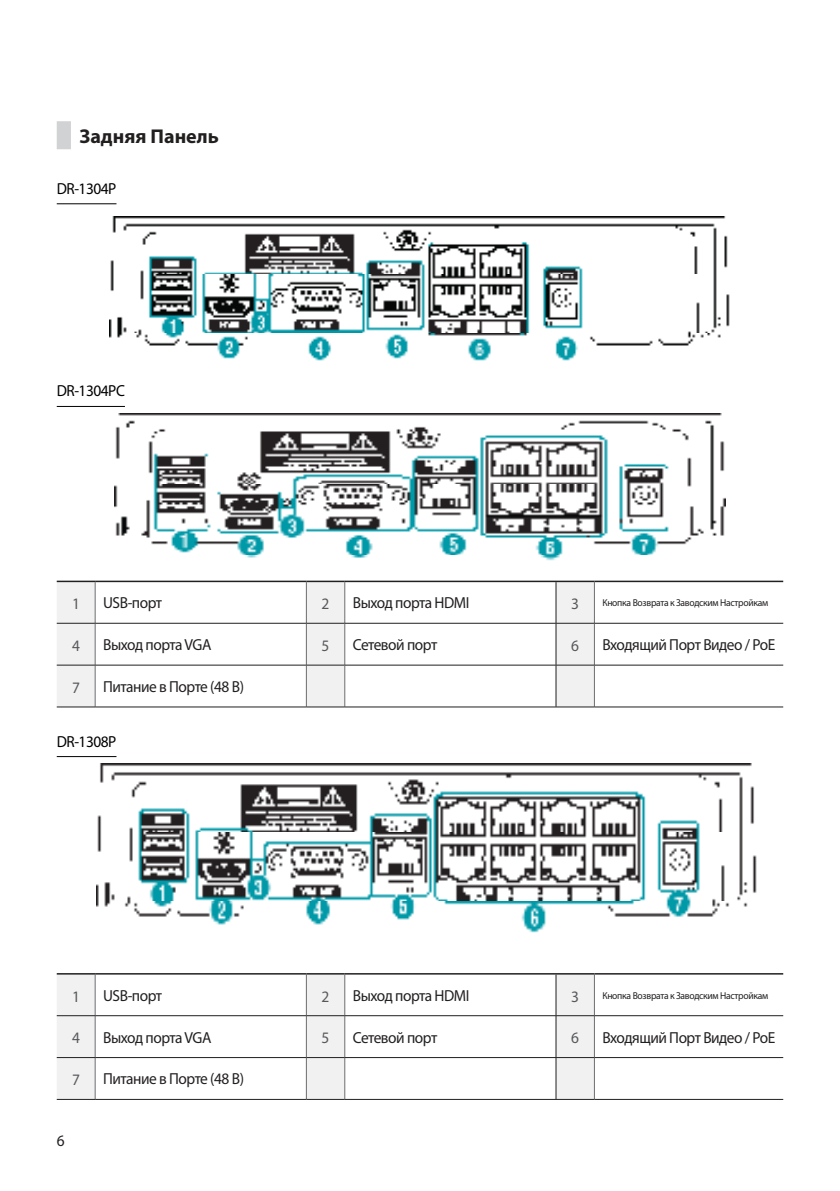
<style>
.page{position:relative;width:840px;height:1191px;background:#fff}
.page>*{position:absolute;margin:0;border:0;box-sizing:border-box;transform-origin:0 0}
.t1{font:700 20px "Myriad Pro";color:#221f1f}
.t2{font:16px "Myriad Pro";letter-spacing:-.03em;color:#221f1f;scale:.96 1}
.t3{font:16px "Myriad Pro";letter-spacing:-.03em;color:#000;scale:.96 1}
.t4{font:16px "Myriad Pro";color:#57585a;scale:.96 1}
.t5{font:10px "Myriad Pro";letter-spacing:-.03em;color:#221f1f;scale:.96 1}
</style>
<div class="page">
<div style="left:57px;top:121px;width:14px;height:28px;background:#d1d2d4"></div>
<hr style="left:57px;top:203px;width:59px;height:1px;background:#000">
<hr style="left:57px;top:406px;width:68px;height:1px;background:#000">
<hr style="left:57px;top:756px;width:59px;height:1px;background:#000">
<img style="left:110px;top:217px;width:619px;height:144px">
<img style="left:115px;top:414px;width:610px;height:147px">
<svg style="left:57px;top:582px;width:536px;height:124px"></svg>
<hr style="left:57px;top:580px;width:38px;height:2px;background:#221f1f">
<hr style="left:95px;top:582px;width:1px;height:41px;background:#6c6e70">
<hr style="left:95px;top:580px;width:211px;height:2px;background:#221f1f">
<hr style="left:306px;top:582px;width:1px;height:41px;background:#6c6e70">
<hr style="left:306px;top:580px;width:38px;height:2px;background:#221f1f">
<hr style="left:344px;top:582px;width:1px;height:41px;background:#6c6e70">
<hr style="left:344px;top:580px;width:211px;height:2px;background:#221f1f">
<hr style="left:555px;top:582px;width:1px;height:41px;background:#221f1f">
<hr style="left:555px;top:580px;width:39px;height:2px;background:#221f1f">
<hr style="left:593px;top:582px;width:1px;height:41px;background:#6c6e70">
<hr style="left:594px;top:580px;width:188px;height:2px;background:#221f1f">
<hr style="left:57px;top:623px;width:38px;height:1px;background:#221f1f">
<hr style="left:95px;top:623px;width:1px;height:42px;background:#6c6e70">
<hr style="left:95px;top:623px;width:211px;height:1px;background:#221f1f">
<hr style="left:306px;top:623px;width:1px;height:42px;background:#6c6e70">
<hr style="left:306px;top:623px;width:38px;height:1px;background:#221f1f">
<hr style="left:344px;top:623px;width:1px;height:42px;background:#6c6e70">
<hr style="left:344px;top:623px;width:211px;height:1px;background:#221f1f">
<hr style="left:555px;top:623px;width:1px;height:42px;background:#221f1f">
<hr style="left:555px;top:623px;width:39px;height:1px;background:#221f1f">
<hr style="left:593px;top:623px;width:1px;height:42px;background:#6c6e70">
<hr style="left:594px;top:623px;width:188px;height:1px;background:#221f1f">
<hr style="left:57px;top:665px;width:38px;height:1px;background:#221f1f">
<hr style="left:95px;top:665px;width:1px;height:41px;background:#6c6e70">
<hr style="left:95px;top:665px;width:211px;height:1px;background:#221f1f">
<hr style="left:306px;top:665px;width:1px;height:41px;background:#6c6e70">
<hr style="left:306px;top:665px;width:38px;height:1px;background:#221f1f">
<hr style="left:344px;top:665px;width:1px;height:41px;background:#6c6e70">
<hr style="left:344px;top:665px;width:211px;height:1px;background:#221f1f">
<hr style="left:555px;top:665px;width:1px;height:41px;background:#221f1f">
<hr style="left:555px;top:665px;width:39px;height:1px;background:#221f1f">
<hr style="left:593px;top:665px;width:1px;height:41px;background:#6c6e70">
<hr style="left:594px;top:665px;width:188px;height:1px;background:#221f1f">
<hr style="left:57px;top:706px;width:38px;height:1px;background:#221f1f">
<hr style="left:95px;top:706px;width:211px;height:1px;background:#221f1f">
<hr style="left:306px;top:706px;width:38px;height:1px;background:#221f1f">
<hr style="left:555px;top:706px;width:39px;height:1px;background:#221f1f">
<hr style="left:344px;top:706px;width:211px;height:1px;background:#221f1f">
<hr style="left:594px;top:706px;width:188px;height:1px;background:#221f1f">
<img style="left:96px;top:764px;width:661px;height:169px">
<svg style="left:57px;top:974px;width:536px;height:125px"></svg>
<hr style="left:57px;top:973px;width:38px;height:1px;background:#221f1f">
<hr style="left:95px;top:974px;width:1px;height:41px;background:#6c6e70">
<hr style="left:95px;top:973px;width:211px;height:1px;background:#221f1f">
<hr style="left:306px;top:974px;width:1px;height:41px;background:#6c6e70">
<hr style="left:306px;top:973px;width:38px;height:1px;background:#221f1f">
<hr style="left:344px;top:974px;width:1px;height:41px;background:#6c6e70">
<hr style="left:344px;top:973px;width:211px;height:1px;background:#221f1f">
<hr style="left:555px;top:974px;width:1px;height:41px;background:#221f1f">
<hr style="left:555px;top:973px;width:39px;height:1px;background:#221f1f">
<hr style="left:593px;top:974px;width:1px;height:41px;background:#6c6e70">
<hr style="left:594px;top:973px;width:188px;height:1px;background:#221f1f">
<hr style="left:57px;top:1015px;width:38px;height:1px;background:#221f1f">
<hr style="left:95px;top:1016px;width:1px;height:41px;background:#6c6e70">
<hr style="left:95px;top:1015px;width:211px;height:1px;background:#221f1f">
<hr style="left:306px;top:1016px;width:1px;height:41px;background:#6c6e70">
<hr style="left:306px;top:1015px;width:38px;height:1px;background:#221f1f">
<hr style="left:344px;top:1016px;width:1px;height:41px;background:#6c6e70">
<hr style="left:344px;top:1015px;width:211px;height:1px;background:#221f1f">
<hr style="left:555px;top:1016px;width:1px;height:41px;background:#221f1f">
<hr style="left:555px;top:1015px;width:39px;height:1px;background:#221f1f">
<hr style="left:593px;top:1016px;width:1px;height:41px;background:#6c6e70">
<hr style="left:594px;top:1015px;width:188px;height:1px;background:#221f1f">
<hr style="left:57px;top:1057px;width:38px;height:1px;background:#221f1f">
<hr style="left:95px;top:1057px;width:1px;height:42px;background:#6c6e70">
<hr style="left:95px;top:1057px;width:211px;height:1px;background:#221f1f">
<hr style="left:306px;top:1057px;width:1px;height:42px;background:#6c6e70">
<hr style="left:306px;top:1057px;width:38px;height:1px;background:#221f1f">
<hr style="left:344px;top:1057px;width:1px;height:42px;background:#6c6e70">
<hr style="left:344px;top:1057px;width:211px;height:1px;background:#221f1f">
<hr style="left:555px;top:1057px;width:1px;height:42px;background:#221f1f">
<hr style="left:555px;top:1057px;width:39px;height:1px;background:#221f1f">
<hr style="left:593px;top:1057px;width:1px;height:42px;background:#6c6e70">
<hr style="left:594px;top:1057px;width:188px;height:1px;background:#221f1f">
<hr style="left:57px;top:1099px;width:38px;height:1px;background:#221f1f">
<hr style="left:95px;top:1099px;width:211px;height:1px;background:#221f1f">
<hr style="left:306px;top:1099px;width:38px;height:1px;background:#221f1f">
<hr style="left:555px;top:1099px;width:39px;height:1px;background:#221f1f">
<hr style="left:344px;top:1099px;width:211px;height:1px;background:#221f1f">
<hr style="left:594px;top:1099px;width:188px;height:1px;background:#221f1f">
<p class="t1" style="left:79px;top:129px;width:141px">Задняя Панель</p>
<p class="t3" style="left:57px;top:181px;width:64px">DR-1304P</p>
<p class="t3" style="left:57px;top:383px;width:72px">DR-1304PC</p>
<p class="t4" style="left:72px;top:596px;width:10px">1</p>
<p class="t2" style="left:103px;top:595px;width:63px">USB-порт</p>
<p class="t4" style="left:321px;top:596px;width:10px">2</p>
<p class="t2" style="left:352px;top:595px;width:123px">Выход порта HDMI</p>
<p class="t4" style="left:571px;top:596px;width:10px">3</p>
<p class="t5" style="left:602px;top:598px;width:174px">Кнопка Возврата к Заводским Настройкам</p>
<p class="t4" style="left:72px;top:638px;width:10px">4</p>
<p class="t2" style="left:103px;top:637px;width:114px">Выход порта VGA</p>
<p class="t4" style="left:321px;top:638px;width:10px">5</p>
<p class="t2" style="left:352px;top:637px;width:90px">Сетевой порт</p>
<p class="t4" style="left:571px;top:638px;width:10px">6</p>
<p class="t2" style="left:602px;top:637px;width:181px">Входящий Порт Видео / PoE</p>
<p class="t4" style="left:72px;top:680px;width:10px">7</p>
<p class="t2" style="left:103px;top:679px;width:148px">Питание в Порте (48 В)</p>
<p class="t3" style="left:57px;top:733px;width:64px">DR-1308P</p>
<p class="t4" style="left:72px;top:988px;width:10px">1</p>
<p class="t2" style="left:103px;top:987px;width:63px">USB-порт</p>
<p class="t4" style="left:321px;top:988px;width:10px">2</p>
<p class="t2" style="left:352px;top:987px;width:123px">Выход порта HDMI</p>
<p class="t4" style="left:571px;top:988px;width:10px">3</p>
<p class="t5" style="left:602px;top:990px;width:174px">Кнопка Возврата к Заводским Настройкам</p>
<p class="t4" style="left:72px;top:1030px;width:10px">4</p>
<p class="t2" style="left:103px;top:1029px;width:114px">Выход порта VGA</p>
<p class="t4" style="left:321px;top:1030px;width:10px">5</p>
<p class="t2" style="left:352px;top:1029px;width:90px">Сетевой порт</p>
<p class="t4" style="left:571px;top:1030px;width:10px">6</p>
<p class="t2" style="left:602px;top:1029px;width:181px">Входящий Порт Видео / PoE</p>
<p class="t4" style="left:72px;top:1072px;width:10px">7</p>
<p class="t2" style="left:103px;top:1071px;width:148px">Питание в Порте (48 В)</p>
<p class="t2" style="left:57px;top:1133px;width:10px">6</p>
</div>
